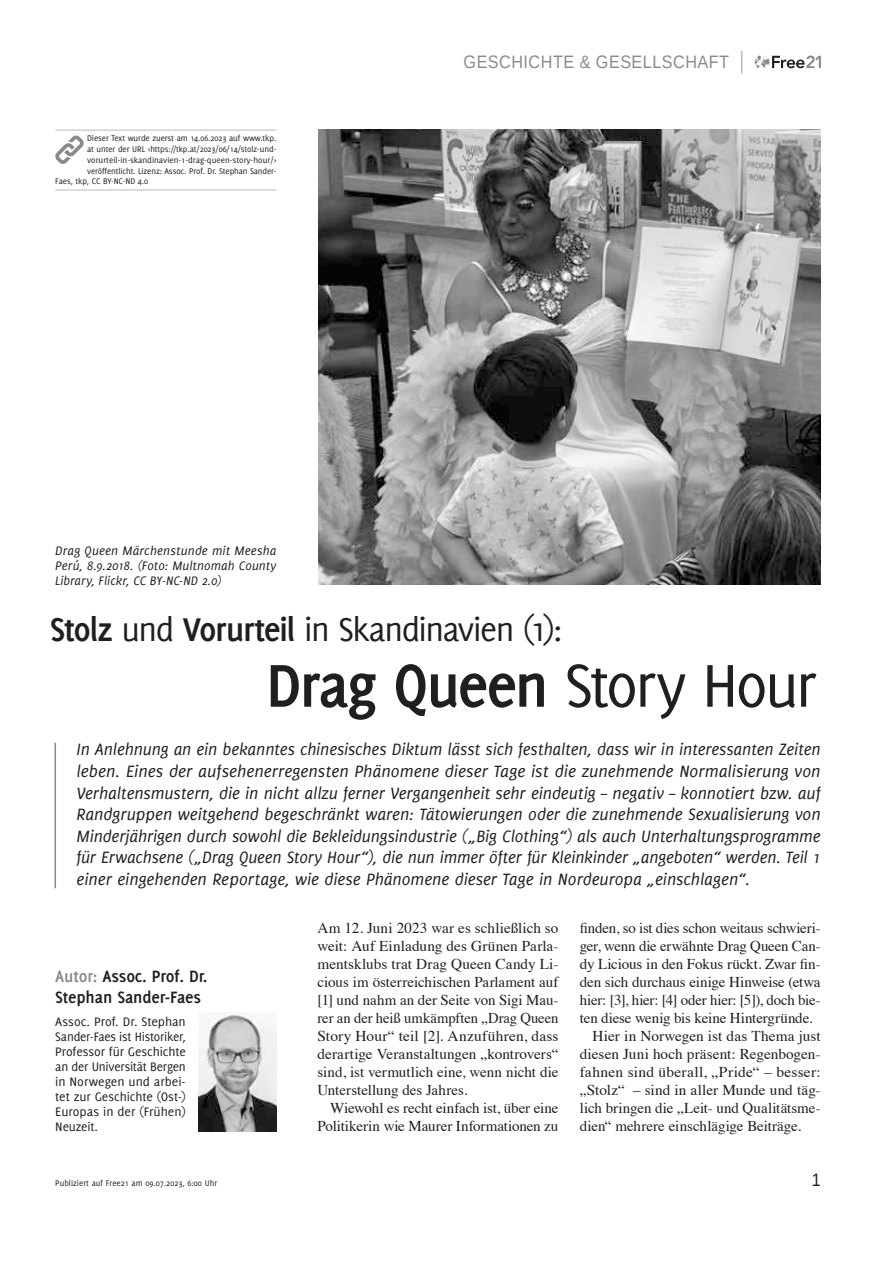
<style>
.page{position:relative;width:893px;height:1263px;background:#fff}
.page>*{position:absolute;margin:0;border:0;box-sizing:border-box;transform-origin:0 0}
.t1{font:700 66px "Delicious";letter-spacing:-.04em;color:#1f1f1f}
.t2{font:36px "Delicious";letter-spacing:-.04em;color:#1f1f1f}
.t3{font:italic 18px/21.6px "Delicious";letter-spacing:-.005em;color:#1f1f1f;text-align:justify}
.t4{font:700 18px/21px "Delicious";letter-spacing:-.01em;color:#1f1f1f}
.t5{font:18px "Liberation Sans";letter-spacing:.03em;color:#8a8a8a;scale:.9 1}
.t6{font:18px "Liberation Sans";color:#1f1f1f;scale:.9 1}
.t7{font:15px/18px "Times";letter-spacing:-.005em;color:#1f1f1f;text-align:justify}
.t8{font:15px "Times";letter-spacing:.015em;color:#1f1f1f}
.t9{font:13.5px/15px "Delicious";letter-spacing:-.005em;color:#1f1f1f;text-align:justify}
.t10{font:italic 13.5px/15px "Delicious";letter-spacing:.005em;color:#1f1f1f;text-align:justify}
.t11{font:9px "Delicious";letter-spacing:-.01em;color:#1f1f1f}
.s1{font-weight:700}
.s2{font-weight:400}
.s3{color:#8a8a8a}
</style>
<div class="page">
<svg style="left:755px;top:55px;width:66px;height:13px"></svg>
<svg style="left:741px;top:51px;width:1px;height:23px"></svg>
<hr style="left:55px;top:743px;width:1px;height:145px;background:#8a8a8a">
<hr style="left:55px;top:130px;width:221px;height:1px;background:#bababa">
<hr style="left:55px;top:190px;width:221px;height:1px;background:#bababa">
<svg style="left:55px;top:135px;width:29px;height:29px"></svg>
<img style="left:319px;top:130px;width:502px;height:455px">
<img style="left:199px;top:1013px;width:77px;height:118px">
<p class="t11" style="left:87px;top:133px;width:191px">Dieser Text wurde zuerst am 14.06.2023 auf www.tkp.</p>
<p class="t11" style="left:87px;top:144px;width:191px">at unter der URL &lt;https://tkp.at/2023/06/14/stolz-und-</p>
<p class="t11" style="left:87px;top:155px;width:191px">vorurteil-in-skandinavien-1-drag-queen-story-hour/&gt;</p>
<p class="t11" style="left:87px;top:165px;width:191px">veröffentlicht. Lizenz: Assoc. Prof. Dr. Stephan Sander-</p>
<p class="t11" style="left:55px;top:176px;width:94px">Faes, tkp, CC BY-NC-ND 4.0</p>
<p class="t10" style="left:55px;top:543px;width:223px">Drag Queen Märchenstunde mit Meesha Perú, 8.9.2018. (Foto: Multnomah County Library, Flickr, CC BY-NC-ND 2.0)</p>
<p class="t5" style="left:464px;top:51px;width:297px">GESCHICHTE &amp; GESELLSCHAFT</p>
<h2 class="t2" style="left:50px;top:609px;width:514px"><span class="s1">Stolz</span> und <span class="s1">Vorurteil</span> in Skandinavien (1):</h2>
<h1 class="t1" style="left:266px;top:647px;width:552px">Drag Queen <span class="s2">Story Hour</span></h1>
<p class="t3" style="left:77px;top:739px;width:746px">In Anlehnung an ein bekanntes chinesisches Diktum lässt sich festhalten, dass wir in interessanten Zeiten leben. Eines der aufsehenerregensten Phänomene dieser Tage ist die zunehmende Normalisierung von Verhaltensmustern, die in nicht allzu ferner Vergangenheit sehr eindeutig – negativ – konnotiert bzw. auf Randgruppen weitgehend begeschränkt waren: Tätowierungen oder die zunehmende Sexualisierung von Minderjährigen durch sowohl die Bekleidungsindustrie („Big Clothing“) als auch Unterhaltungsprogramme für Erwachsene („Drag Queen Story Hour“), die nun immer öfter für Kleinkinder „angeboten“ werden. Teil 1 einer eingehenden Reportage, wie diese Phänomene dieser Tage in Nordeuropa „einschlagen“.</p>
<p class="t4" style="left:55px;top:965px;width:154px"><span class="s3">Autor:</span> Assoc. Prof. Dr.<br>Stephan Sander-Faes</p>
<p class="t9" style="left:55px;top:1014px;width:132px">Assoc. Prof. Dr. Stephan Sander-Faes ist Historiker, Professor für Geschichte an der Universität Bergen in Norwegen und arbei&shy;tet zur Geschichte (Ost-)<br>Europas in der (Frühen)<br>Neuzeit.</p>
<p class="t7" style="left:317px;top:918px;width:242px">Am 12. Juni 2023 war es schließlich so weit: Auf Einladung des Grünen Parla&shy;mentsklubs trat Drag Queen Candy Li&shy;cious im österreichischen Parlament auf [1] und nahm an der Seite von Sigi Mau&shy;rer an der heiß umkämpften „Drag Queen Story Hour“ teil [2]. Anzuführen, dass derartige Veranstaltungen „kontrovers“ sind, ist vermutlich eine, wenn nicht die Unterstellung des Jahres.</p>
<p class="t7" style="left:317px;top:1098px;width:242px;text-align:right">Wiewohl es recht einfach ist, über eine<br>Politikerin wie Maurer Informationen zu</p>
<p class="t7" style="left:580px;top:918px;width:242px">finden, so ist dies schon weitaus schwieri-</p>
<p class="t7" style="left:580px;top:936px;width:242px">ger, wenn die erwähnte Drag Queen Can-</p>
<p class="t7" style="left:580px;top:954px;width:242px">dy Licious in den Fokus rückt. Zwar fin-</p>
<p class="t7" style="left:580px;top:972px;width:242px">den sich durchaus einige Hinweise (etwa</p>
<p class="t7" style="left:580px;top:990px;width:242px">hier: [3], hier: [4] oder hier: [5]), doch bie-</p>
<p class="t7" style="left:580px;top:1008px;width:234px">ten diese wenig bis keine Hintergründe.</p>
<p class="t7" style="left:592px;top:1026px;width:230px">Hier in Norwegen ist das Thema just</p>
<p class="t7" style="left:580px;top:1044px;width:242px">diesen Juni hoch präsent: Regenbogen-</p>
<p class="t8" style="left:580px;top:1058px;width:242px">fahnen sind überall, „Pride“ – besser:</p>
<p class="t7" style="left:580px;top:1080px;width:242px">„Stolz“ – sind in aller Munde und täg-</p>
<p class="t7" style="left:580px;top:1098px;width:242px">lich bringen die „Leit- und Qualitätsme-</p>
<p class="t7" style="left:580px;top:1116px;width:223px">dien“ mehrere einschlägige Beiträge.</p>
<p class="t11" style="left:55px;top:1177px;width:163px">Publiziert auf Free21 am 09.07.2023, 6:00 Uhr</p>
<p class="t6" style="left:812px;top:1168px;width:12px">1</p>
</div>
